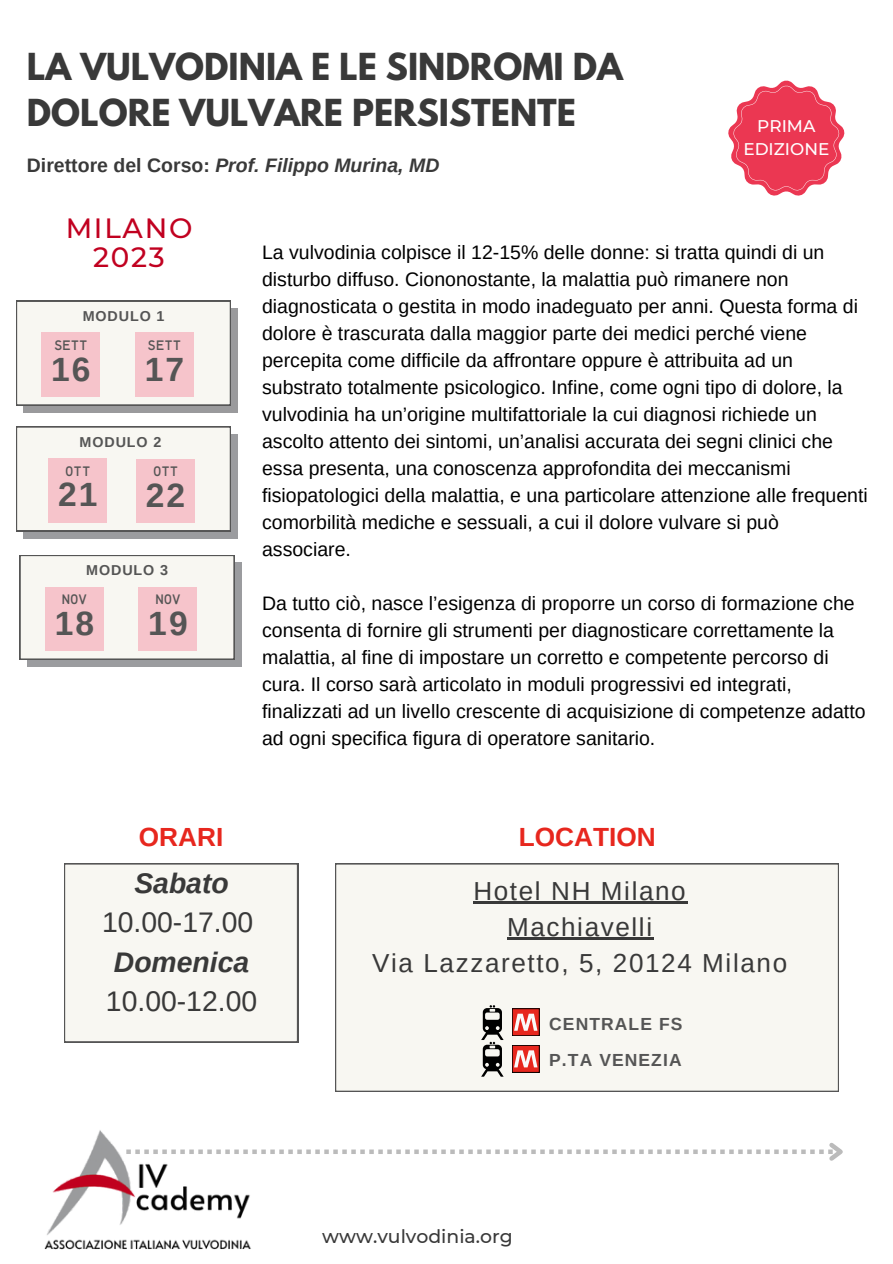
<style>
.page{position:relative;width:893px;height:1264px;background:#fff}
.page>*{position:absolute;margin:0;border:0;box-sizing:border-box;transform-origin:0 0}
.t1{font:700 33.6px "Arimo";letter-spacing:.06em;color:#555}
.t2{font:700 33px/46px "League Spartan";color:#393939}
.t3{font:28.35px "Arimo";color:#393939}
.t4{font:italic 700 28.35px "Arimo";color:#393939}
.t5{font:500 27.75px "Montserrat";letter-spacing:.06em;color:#c10120}
.t6{font:700 26.25px "Arimo";color:#e7271e}
.t7{font:26.1px "Arimo";letter-spacing:.06em;color:#393939}
.t8{font:19.5px/27px "Arimo";color:#000}
.t9{font:italic 700 19.5px "Arimo";color:#393939}
.t10{font:500 18.9px "Montserrat";color:#393939}
.t11{font:700 17.55px "Arimo";letter-spacing:.06em;color:#555}
.t12{font:500 16.95px "Montserrat";color:#fff}
.t13{font:700 14.4px "Arimo";letter-spacing:.06em;color:#555}
.t14{font:13.95px "Anka Coder b";color:#555}
.s1{font-style:normal}
</style>
<div class="page">
<svg style="left:264px;top:1143px;width:579px;height:18px"></svg>
<img style="left:44px;top:1130px;width:220px;height:120px">
<div style="left:23px;top:308px;width:215px;height:105px;background:#9a9a9c"></div>
<div style="left:23px;top:434px;width:215px;height:104px;background:#9b9c9f"></div>
<div style="left:27px;top:562px;width:215px;height:105px;background:#9b9c9f"></div>
<div style="left:16px;top:301px;width:215px;height:104px;background:#f8f7f2"></div>
<div style="left:135px;top:333px;width:59px;height:64px;background:#f6c4cb"></div>
<div style="left:41px;top:333px;width:59px;height:64px;background:#f6c4cb"></div>
<svg style="left:16px;top:426px;width:215px;height:105px;background:#efede9"></svg>
<div style="left:136px;top:459px;width:59px;height:64px;background:#f6c4cb"></div>
<div style="left:48px;top:458px;width:59px;height:64px;background:#f6c4cb"></div>
<div style="left:20px;top:555px;width:214px;height:104px;background:#f8f7f2"></div>
<div style="left:138px;top:587px;width:59px;height:64px;background:#f6c4cb"></div>
<div style="left:45px;top:587px;width:59px;height:64px;background:#f6c4cb"></div>
<svg style="left:728px;top:80px;width:117px;height:116px"></svg>
<div style="left:335px;top:863px;width:503px;height:228px;background:#f8f7f2"></div>
<div style="left:512px;top:1045px;width:27px;height:27px;background:#e7271e"></div>
<div style="left:512px;top:1045px;width:27px;height:27px;border:1px solid #000"></div>
<svg style="left:514px;top:1050px;width:23px;height:17px"></svg>
<div style="left:512px;top:1008px;width:27px;height:27px;background:#e7271e"></div>
<div style="left:512px;top:1008px;width:27px;height:27px;border:1px solid #000"></div>
<svg style="left:514px;top:1013px;width:23px;height:17px"></svg>
<svg style="left:481px;top:1005px;width:22px;height:71px"></svg>
<hr style="left:473px;top:901px;width:78px;height:3px;background:#393939">
<hr style="left:551px;top:901px;width:136px;height:3px;background:#393939">
<hr style="left:507px;top:937px;width:146px;height:3px;background:#393939">
<div style="left:64px;top:863px;width:234px;height:179px;background:#f8f7f2"></div>
<p class="t2" style="left:27px;top:48px;width:597px">LA VULVODINIA E LE SINDROMI DA<br>DOLORE VULVARE PERSISTENTE</p>
<p class="t9" style="left:27px;top:154px;width:414px"><span class="s1">Direttore del Corso:</span> Prof. Filippo Murina, MD</p>
<p class="t12" style="left:757px;top:116px;width:60px">PRIMA</p>
<p class="t12" style="left:743px;top:139px;width:87px">EDIZIONE</p>
<p class="t5" style="left:66px;top:211px;width:128px">MILANO</p>
<p class="t5" style="left:93px;top:240px;width:73px">2023</p>
<p class="t13" style="left:83px;top:308px;width:83px">MODULO 1</p>
<p class="t14" style="left:54px;top:337px;width:35px">SETT</p>
<p class="t1" style="left:51px;top:350px;width:41px">16</p>
<p class="t14" style="left:148px;top:337px;width:35px">SETT</p>
<p class="t1" style="left:145px;top:350px;width:41px">17</p>
<p class="t13" style="left:80px;top:434px;width:83px">MODULO 2</p>
<p class="t14" style="left:65px;top:463px;width:27px">OTT</p>
<p class="t1" style="left:58px;top:476px;width:41px">21</p>
<p class="t14" style="left:153px;top:463px;width:27px">OTT</p>
<p class="t1" style="left:146px;top:476px;width:41px">22</p>
<p class="t13" style="left:86px;top:562px;width:83px">MODULO 3</p>
<p class="t14" style="left:62px;top:591px;width:27px">NOV</p>
<p class="t1" style="left:55px;top:604px;width:41px">18</p>
<p class="t14" style="left:155px;top:591px;width:27px">NOV</p>
<p class="t1" style="left:148px;top:604px;width:41px">19</p>
<p class="t8" style="left:262px;top:239px;width:607px">La vulvodinia colpisce il 12-15% delle donne: si tratta quindi di un disturbo diffuso. Ciononostante, la malattia può rimanere non diagnosticata o gestita in modo inadeguato per anni. Questa forma di dolore è trascurata dalla maggior parte dei medici perché viene percepita come difficile da affrontare oppure è attribuita ad un substrato totalmente psicologico. Infine, come ogni tipo di dolore, la vulvodinia ha un’origine multifattoriale la cui diagnosi richiede un ascolto attento dei sintomi, un’analisi accurata dei segni clinici che essa presenta, una conoscenza approfondita dei meccanismi fisiopatologici della malattia, e una particolare attenzione alle frequenti comorbilità mediche e sessuali, a cui il dolore vulvare si può associare.</p>
<p class="t8" style="left:262px;top:589px;width:605px">Da tutto ciò, nasce l’esigenza di proporre un corso di formazione che consenta di fornire gli strumenti per diagnosticare correttamente la malattia, al fine di impostare un corretto e competente percorso di cura. Il corso sarà articolato in moduli progressivi ed integrati, finalizzati ad un livello crescente di acquisizione di competenze adatto ad ogni specifica figura di operatore sanitario.</p>
<p class="t6" style="left:139px;top:822px;width:86px">ORARI</p>
<p class="t4" style="left:134px;top:867px;width:96px">Sabato</p>
<p class="t3" style="left:102px;top:906px;width:153px">10.00-17.00</p>
<p class="t4" style="left:114px;top:945px;width:137px">Domenica</p>
<p class="t3" style="left:106px;top:985px;width:153px">10.00-12.00</p>
<p class="t6" style="left:518px;top:822px;width:139px">LOCATION</p>
<p class="t7" style="left:473px;top:875px;width:214px">Hotel NH Milano</p>
<p class="t7" style="left:507px;top:911px;width:146px">Machiavelli</p>
<p class="t7" style="left:372px;top:947px;width:416px">Via Lazzaretto, 5, 20124 Milano</p>
<p class="t11" style="left:549px;top:1013px;width:135px">CENTRALE FS</p>
<p class="t11" style="left:549px;top:1050px;width:134px">P.TA VENEZIA</p>
<p class="t10" style="left:322px;top:1224px;width:192px">www.vulvodinia.org</p>
</div>
